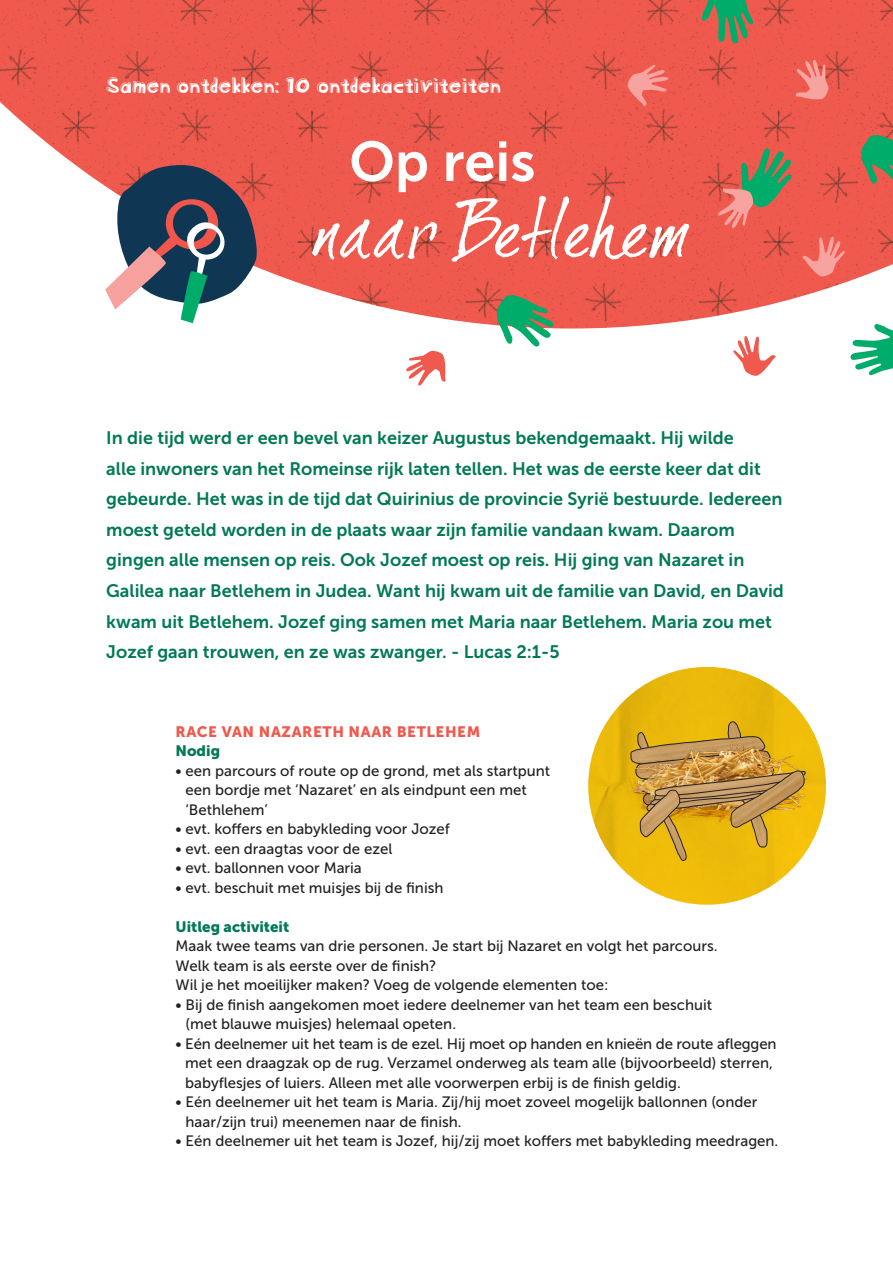
<style>
.page{position:relative;width:893px;height:1263px;background:#fff}
.page>*{position:absolute;margin:0;border:0;box-sizing:border-box;transform-origin:0 0}
.t1{font:81px "Dear Joe 2";color:#fff}
.t2{font:55.8px "Museo Sans 700";color:#fff}
.t3{font:21px "Blockhead OT Black Face";color:#fff}
.Alineastijl_1{font:18px/30.6px "Museo Sans 700";color:#007955}
.KZ_brood{font:15px/19.5px "Museo Sans 500";color:#231f20}
.Tussenkop{font:15px "Museo Sans 900";letter-spacing:.04em;color:#f0594d}
.KZ_brood-2{font:15px "Museo Sans 900";color:#007955}
</style>
<div class="page">
<img style="left:0;top:0;width:893px;height:328px">
<svg style="left:496px;top:295px;width:58px;height:52px"></svg>
<svg style="left:850px;top:323px;width:43px;height:53px"></svg>
<svg style="left:861px;top:135px;width:32px;height:52px"></svg>
<svg style="left:701px;top:0;width:53px;height:44px"></svg>
<svg style="left:627px;top:64px;width:42px;height:44px"></svg>
<svg style="left:801px;top:236px;width:44px;height:41px"></svg>
<svg style="left:733px;top:335px;width:43px;height:41px"></svg>
<svg style="left:406px;top:350px;width:40px;height:36px"></svg>
<svg style="left:795px;top:59px;width:33px;height:41px"></svg>
<svg style="left:717px;top:148px;width:76px;height:81px"></svg>
<svg style="left:105px;top:164px;width:153px;height:159px"></svg>
<img style="left:588px;top:667px;width:238px;height:238px">
<img style="left:623px;top:713px;width:192px;height:96px">
<svg style="left:629px;top:720px;width:177px;height:142px"></svg>
<p class="t3" style="left:106px;top:67px;width:396px">Samen ontdekken: 10 ontdekactiviteiten</p>
<p class="t2" style="left:349px;top:131px;width:188px">Op reis</p>
<p class="t1" style="left:310px;top:181px;width:382px">naar Betlehem</p>
<p class="Alineastijl_1" style="left:106px;top:422px;width:679px">In die tijd werd er een bevel van keizer Augustus bekendgemaakt. Hij wilde<br>alle inwoners van het Romeinse rijk laten tellen. Het was de eerste keer dat dit gebeurde. Het was in de tijd dat Quirinius de provincie Syrië bestuurde. Iedereen moest geteld worden in de plaats waar zijn familie vandaan kwam. Daarom gingen alle mensen op reis. Ook Jozef moest op reis. Hij ging van Nazaret in Galilea naar Betlehem in Judea. Want hij kwam uit de familie van David, en David kwam uit Betlehem. Jozef ging samen met Maria naar Betlehem. Maria zou met Jozef gaan trouwen, en ze was zwanger. - Lucas 2:1-5</p>
<p class="Tussenkop" style="left:176px;top:723px;width:306px">RACE VAN NAZARETH NAAR BETLEHEM</p>
<p class="KZ_brood-2" style="left:176px;top:742px;width:46px">Nodig</p>
<p class="KZ_brood" style="left:186px;top:761px;width:366px;text-indent:-10px">• een parcours of route op de grond, met als startpunt een bordje met ‘Nazaret’ en als eindpunt een met ‘Bethlehem’</p>
<p class="KZ_brood" style="left:176px;top:819px;width:276px">• evt. koffers en babykleding voor Jozef</p>
<p class="KZ_brood" style="left:176px;top:839px;width:218px">• evt. een draagtas voor de ezel</p>
<p class="KZ_brood" style="left:176px;top:858px;width:188px">• evt. ballonnen voor Maria</p>
<p class="KZ_brood" style="left:176px;top:878px;width:269px">• evt. beschuit met muisjes bij de finish</p>
<p class="KZ_brood-2" style="left:176px;top:918px;width:115px">Uitleg activiteit</p>
<p class="KZ_brood" style="left:176px;top:936px;width:544px">Maak twee teams van drie personen. Je start bij Nazaret en volgt het parcours.<br>Welk team is als eerste over de finish?</p>
<p class="KZ_brood" style="left:176px;top:975px;width:435px">Wil je het moeilijker maken? Voeg de volgende elementen toe:</p>
<p class="KZ_brood" style="left:186px;top:995px;width:528px;text-indent:-10px">• Bij de finish aangekomen moet iedere deelnemer van het team een beschuit (met blauwe muisjes) helemaal opeten.</p>
<p class="KZ_brood" style="left:185px;top:1034px;width:593px;text-indent:-10px">• Eén deelnemer uit het team is de ezel. Hij moet op handen en knieën de route afleggen met een draagzak op de rug. Verzamel onderweg als team alle (bijvoorbeeld) sterren, babyflesjes of luiers. Alleen met alle voorwerpen erbij is de finish geldig.</p>
<p class="KZ_brood" style="left:186px;top:1092px;width:573px;text-indent:-10px">• Eén deelnemer uit het team is Maria. Zij/hij moet zoveel mogelijk ballonnen (onder haar/zijn trui) meenemen naar de finish.</p>
<p class="KZ_brood" style="left:176px;top:1131px;width:604px">• Eén deelnemer uit het team is Jozef, hij/zij moet koffers met babykleding meedragen.</p>
</div>
